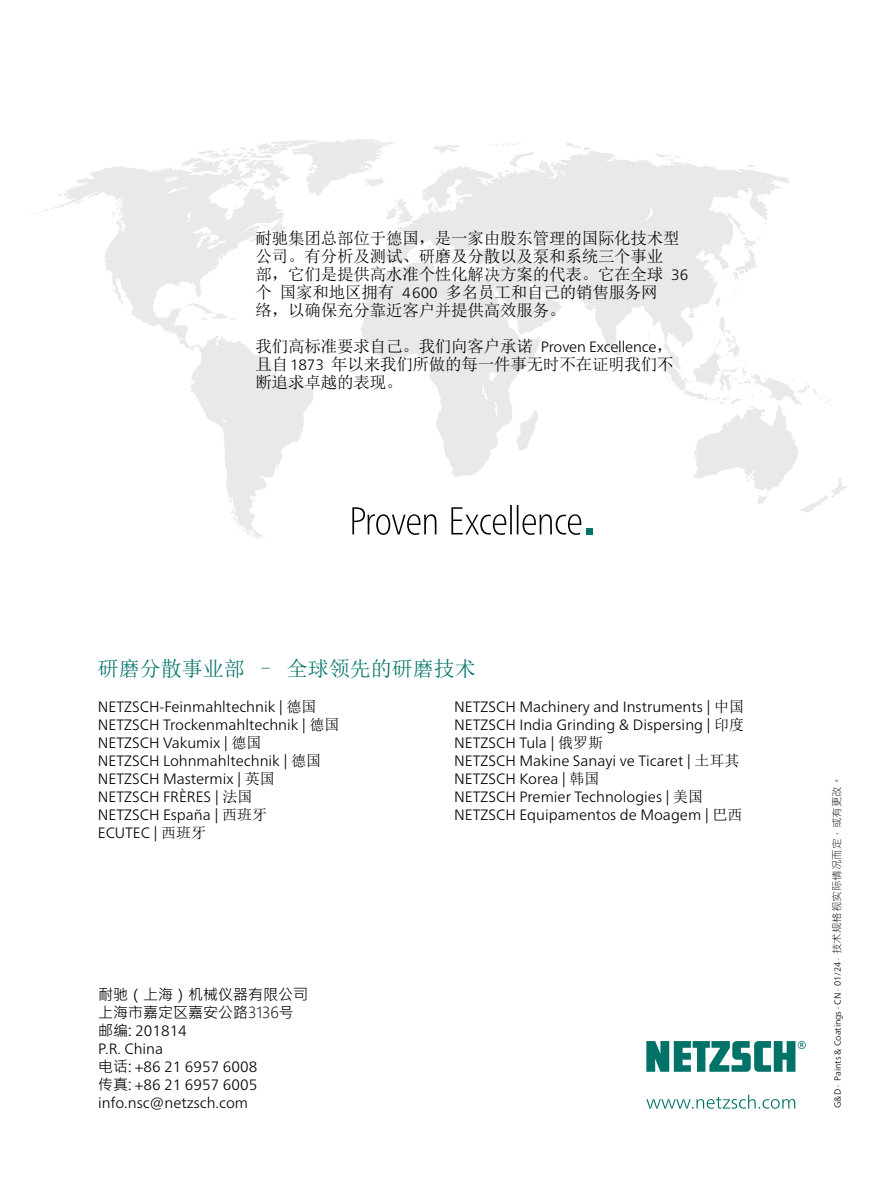
<style>
.page{position:relative;width:893px;height:1191px;background:#fff}
.page>*{position:absolute;margin:0;border:0;box-sizing:border-box;transform-origin:0 0}
.t1{font:21px "Sim Sun";color:#007268}
.t2{font:16.5px/18px "Sim Sun";letter-spacing:-.01em;color:#000}
.t3{font:300 15px/18px "Frutiger Neue LTW1 G";color:#000}
.t4{font:15px/18px "Microsoft Jheng Hei";color:#000}
.t5{font:300 9px "Frutiger Neue LTW1 G";color:#000}
.s1{font-family:"Frutiger Neue LTW1 G";font-weight:300;font-size:15px}
.s2{font-family:"Sim Sun";font-weight:400}
.s3{font-weight:300}
.s4{font-family:"Microsoft Jheng Hei";font-weight:400}
.s5{font-family:"Microsoft Jheng Hei";font-size:10.5px}
</style>
<div class="page">
<svg style="left:646px;top:1094px;width:149px;height:14px"></svg>
<svg style="left:646px;top:1041px;width:160px;height:30px"></svg>
<svg style="left:31px;top:139px;width:816px;height:399px"></svg>
<svg style="left:352px;top:505px;width:240px;height:30px"></svg>
<p class="t2" style="left:256px;top:229px;width:434px">耐驰集团总部位于德国，是一家由股东管理的国际化技术型公司。有分析及测试、研磨及分散以及泵和系统三个事业<br>部，它们是提供高水准个性化解决方案的代表。它在全球 <span class="s1">36</span>个 国家和地区拥有 <span class="s1">4600</span> 多名员工和自己的销售服务网<br>络，以确保充分靠近客户并提供高效服务。</p>
<p class="t2" style="left:256px;top:337px;width:420px;text-align:justify">我们高标准要求自己。我们向客户承诺 <span class="s1">Proven Excellence</span>，且自<span class="s1">1873</span> 年以来我们所做的每一件事无时不在证明我们不断追求卓越的表现。</p>
<h1 class="t1" style="left:98px;top:658px;width:380px">研磨分散事业部 – 全球领先的研磨技术</h1>
<p class="t3" style="left:98px;top:697px;width:243px">NETZSCH-Feinmahltechnik | <span class="s2">德国<br></span>NETZSCH Trockenmahltechnik | <span class="s2">德国<br></span>NETZSCH Vakumix | <span class="s2">德国<br></span>NETZSCH Lohnmahltechnik | <span class="s2">德国<br></span>NETZSCH Mastermix | <span class="s2">英国<br></span>NETZSCH FRÈRES | <span class="s2">法国<br></span>NETZSCH España | <span class="s2">西班牙<br></span>ECUTEC | <span class="s2">西班牙</span></p>
<p class="t3" style="left:454px;top:697px;width:292px">NETZSCH Machinery and Instruments | <span class="s2">中国<br></span>NETZSCH India Grinding &amp; Dispersing | <span class="s2">印度<br></span>NETZSCH Tula | <span class="s2">俄罗斯<br></span>NETZSCH Makine Sanayi ve Ticaret | <span class="s2">土耳其<br></span>NETZSCH Korea | <span class="s2">韩国<br></span>NETZSCH Premier Technologies | <span class="s2">美国<br></span>NETZSCH Equipamentos de Moagem | <span class="s2">巴西</span></p>
<p class="t4" style="left:98px;top:985px;width:211px">耐驰（上海）机械仪器有限公司上海市嘉定区嘉安公路<span class="s3">3136</span>号</p>
<p class="t3" style="left:98px;top:1021px;width:161px"><span class="s4">邮编:</span> 201814<br>P.R. China<br><span class="s4">电话:</span> +86 21 6957 6008<span class="s4">传真:</span> +86 21 6957 6005 info.nsc@netzsch.com</p>
<p class="t5" style="left:832px;top:1108px;width:334px;rotate:-90deg">G&amp;D · Paints &amp; Coatings · CN · 01/24 · <span class="s5">技术规格视实际情况而定，或有更改。</span></p>
</div>
